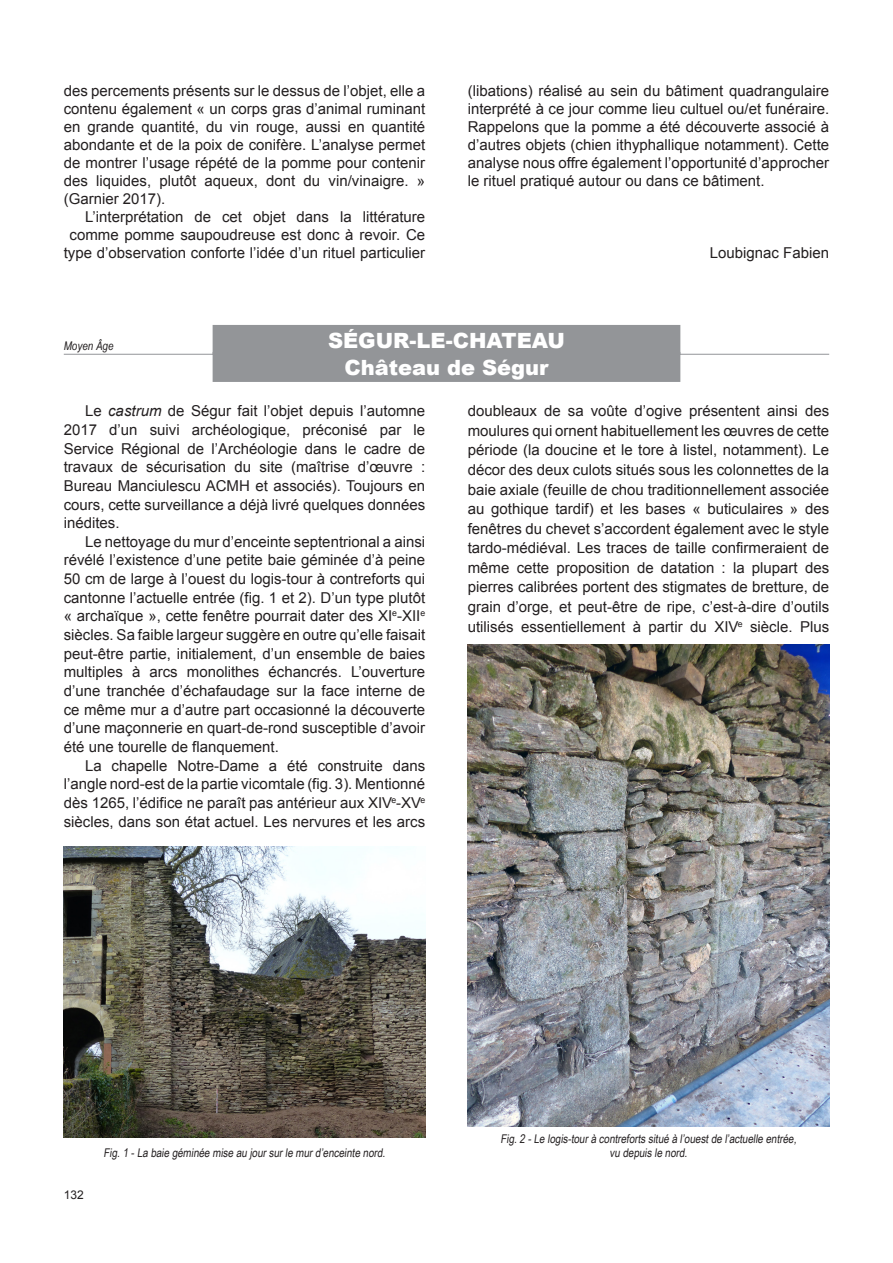
<style>
.page{position:relative;width:893px;height:1263px;background:#fff}
.page>*{position:absolute;margin:0;border:0;box-sizing:border-box;transform-origin:0 0}
.B_commune{font:900 21px "Arial";color:#fff}
.B_site{font:900 21px "Arial";color:#fff}
.B_txt{font:15px/18.6px "Arial";color:#231f20;text-align:justify}
.B_auteur{font:15px "Arial";color:#231f20}
.B_légende{font:12px/13.5px "Arial Narrow";color:#231f20;text-align:center}
.B_chrono_g{font:italic 12px "Arial Narrow";color:#231f20}
.t1{font:12px "Arial";color:#231f20}
.s1{font-style:italic}
</style>
<div class="page">
<div style="left:213px;top:325px;width:467px;height:30px;background:#939598"></div>
<hr style="left:64px;top:354px;width:765px;height:1px;background:#939598">
<div style="left:213px;top:352px;width:467px;height:30px;background:#939598"></div>
<img style="left:64px;top:846px;width:361px;height:292px">
<img style="left:468px;top:644px;width:361px;height:482px">
<p class="B_txt" style="left:64px;top:82px;width:363px;line-height:18px">des percements présents sur le dessus de l’objet, elle a contenu également « un corps gras d’animal ruminant en grande quantité, du vin rouge, aussi en quantité abondante et de la poix de conifère. L’analyse permet de montrer l’usage répété de la pomme pour contenir des liquides, plutôt aqueux, dont du vin/vinaigre. » (Garnier 2017).</p>
<p class="B_txt" style="left:64px;top:208px;width:363px;line-height:18px;text-align:right">L’interprétation de cet objet dans la littérature comme pomme saupoudreuse est donc à revoir. Ce type d’observation conforte l’idée d’un rituel particulier</p>
<p class="B_txt" style="left:468px;top:82px;width:363px;line-height:18px">(libations) réalisé au sein du bâtiment quadrangulaire interprété à ce jour comme lieu cultuel ou/et funéraire.<br>Rappelons que la pomme a été découverte associé à d’autres objets (chien ithyphallique notamment). Cette analyse nous offre également l’opportunité d’approcher le rituel pratiqué autour ou dans ce bâtiment.</p>
<p class="B_auteur" style="left:710px;top:243px;width:121px">Loubignac Fabien</p>
<p class="B_chrono_g" style="left:64px;top:338px;width:51px">Moyen Âge</p>
<p class="B_commune" style="left:328px;top:325px;width:238px">SÉGUR-LE-CHATEAU</p>
<p class="B_site" style="left:344px;top:352px;width:206px">Château de Ségur</p>
<p class="B_txt" style="left:64px;top:402px;width:363px;text-indent:21px">Le <span class="s1">castrum</span> de Ségur fait l’objet depuis l’automne 2017 d’un suivi archéologique, préconisé par le Service Régional de l’Archéologie dans le cadre de travaux de sécurisation du site (maîtrise d’œuvre :<br>Bureau Manciulescu ACMH et associés). Toujours en cours, cette surveillance a déjà livré quelques données inédites.</p>
<p class="B_txt" style="left:64px;top:532px;width:363px;text-indent:21px">Le nettoyage du mur d’enceinte septentrional a ainsi révélé l’existence d’une petite baie géminée d’à peine 50 cm de large à l’ouest du logis-tour à contreforts qui cantonne l’actuelle entrée (fig. 1 et 2). D’un type plutôt « archaïque », cette fenêtre pourrait dater des XI<sup>e</sup>-XII<sup>e </sup>siècles. Sa faible largeur suggère en outre qu’elle faisait peut-être partie, initialement, d’un ensemble de baies multiples à arcs monolithes échancrés. L’ouverture d’une tranchée d’échafaudage sur la face interne de ce même mur a d’autre part occasionné la découverte d’une maçonnerie en quart-de-rond susceptible d’avoir été une tourelle de flanquement.</p>
<p class="B_txt" style="left:64px;top:756px;width:363px;text-indent:21px">La chapelle Notre-Dame a été construite dans l’angle nord-est de la partie vicomtale (fig. 3). Mentionné dès 1265, l’édifice ne paraît pas antérieur aux XIV<sup>e</sup>-XV<sup>e </sup>siècles, dans son état actuel. Les nervures et les arcs</p>
<p class="B_txt" style="left:468px;top:401px;width:363px;line-height:19.5px">doubleaux de sa voûte d’ogive présentent ainsi des moulures qui ornent habituellement les œuvres de cette période (la doucine et le tore à listel, notamment). Le décor des deux culots situés sous les colonnettes de la baie axiale (feuille de chou traditionnellement associée au gothique tardif) et les bases « buticulaires » des fenêtres du chevet s’accordent également avec le style tardo-médiéval. Les traces de taille confirmeraient de même cette proposition de datation : la plupart des pierres calibrées portent des stigmates de bretture, de grain d’orge, et peut-être de ripe, c’est-à-dire d’outils utilisés essentiellement à partir du XIV<sup>e</sup> siècle. Plus</p>
<p class="t1" style="left:64px;top:1187px;width:22px">132</p>
<p class="B_légende" style="left:104px;top:1145px;width:286px">Fig.1 -La baie géminée mise au joursurle murd’enceinte nord.</p>
<p class="B_légende" style="left:500px;top:1132px;width:300px">Fig.2 -Le logis-tourà contreforts situé à l’ouestde l’actuelle entrée, vu depuis le nord.</p>
</div>
